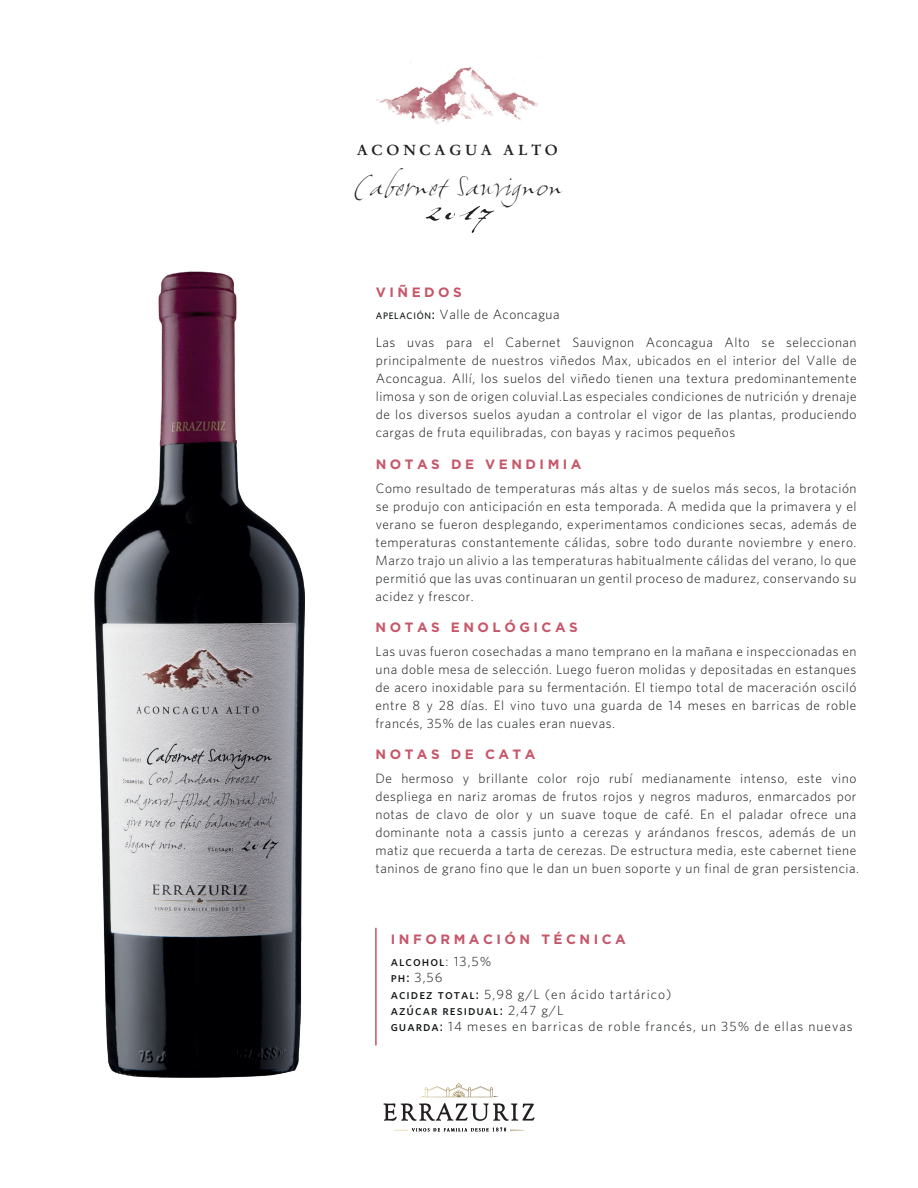
<style>
.page{position:relative;width:918px;height:1188px;background:#fff}
.page>*{position:absolute;margin:0;border:0;box-sizing:border-box;transform-origin:0 0}
.t1{font:61.65px "Johann Sparkling ITC";color:#231f20;scale:1.08 1}
.t2{font:28.35px "Donaldson Hand TT";letter-spacing:.01em;color:#231f20}
.t3{font:700 14.55px "Stempel Garamond LT Std";letter-spacing:.25em;color:#231f20}
.t4{font:300 13.5px/18px "Whitney";letter-spacing:.04em;color:#111416;text-align:justify}
.t5{font:300 13.5px/16.2px "Whitney";letter-spacing:.075em;color:#111416}
.t6{font:700 13.5px "Gotham";letter-spacing:.26em;color:#c65668}
.t7{font:13.5px "Whitney Medium SC";letter-spacing:.075em;color:#111416}
.s1{font-family:"Whitney Medium SC";font-weight:400;font-size:9.45px}
.s2{font-family:"Whitney Medium SC";font-weight:400}
.s3{font-family:"Whitney";font-weight:300}
</style>
<div class="page">
<svg style="left:383px;top:1103px;width:152px;height:18px"></svg>
<svg style="left:394px;top:1128px;width:130px;height:3px"></svg>
<svg style="left:420px;top:1083px;width:79px;height:14px"></svg>
<hr style="left:375px;top:928px;width:2px;height:118px;background:#c65668">
<img style="left:95px;top:271px;width:210px;height:807px">
<img style="left:376px;top:61px;width:163px;height:64px">
<p class="t3" style="left:357px;top:141px;width:202px">ACONCAGUA ALTO</p>
<h2 class="t2" style="left:354px;top:169px;width:209px">Cabernet Sauvignon</h2>
<h1 class="t1" style="left:424px;top:161px;width:67px">2017</h1>
<p class="t6" style="left:376px;top:284px;width:88px">VIÑEDOS</p>
<p class="t4" style="left:376px;top:300px;width:482px;line-height:28.5px"><span class="s1">APELACIÓN</span><span class="s2">:</span> Valle de Aconcagua<br>Las uvas para el Cabernet Sauvignon Aconcagua Alto se seleccionan</p>
<p class="t4" style="left:376px;top:351px;width:482px">principalmente de nuestros viñedos Max, ubicados en el interior del Valle de Aconcagua. Allí, los suelos del viñedo tienen una textura predominantemente limosa y son de origen coluvial.Las especiales condiciones de nutrición y drenaje de los diversos suelos ayudan a controlar el vigor de las plantas, produciendo cargas de fruta equilibradas, con bayas y racimos pequeños</p>
<p class="t6" style="left:376px;top:456px;width:207px">NOTAS DE VENDIMIA</p>
<p class="t4" style="left:376px;top:479px;width:482px">Como resultado de temperaturas más altas y de suelos más secos, la brotación se produjo con anticipación en esta temporada. A medida que la primavera y el verano se fueron desplegando, experimentamos condiciones secas, además de temperaturas constantemente cálidas, sobre todo durante noviembre y enero.<br>Marzo trajo un alivio a las temperaturas habitualmente cálidas del verano, lo que permitió que las uvas continuaran un gentil proceso de madurez, conservando su acidez y frescor.</p>
<p class="t6" style="left:376px;top:619px;width:204px">NOTAS ENOLÓGICAS</p>
<p class="t4" style="left:376px;top:642px;width:482px">Las uvas fueron cosechadas a mano temprano en la mañana e inspeccionadas en una doble mesa de selección. Luego fueron molidas y depositadas en estanques de acero inoxidable para su fermentación. El tiempo total de maceración osciló entre 8 y 28 días. El vino tuvo una guarda de 14 meses en barricas de roble francés, 35% de las cuales eran nuevas.</p>
<p class="t6" style="left:376px;top:746px;width:162px">NOTAS DE CATA</p>
<p class="t4" style="left:375px;top:769px;width:485px;text-align:left">De hermoso y brillante color rojo rubí medianamente intenso, este vino despliega en nariz aromas de frutos rojos y negros maduros, enmarcados por notas de clavo de olor y un suave toque de café. En el paladar ofrece una dominante nota a cassis junto a cerezas y arándanos frescos, además de un matiz que recuerda a tarta de cerezas. De estructura media, este cabernet tiene taninos de grano fino que le dan un buen soporte y un final de gran persistencia.</p>
<p class="t6" style="left:391px;top:931px;width:237px">INFORMACIÓN TÉCNICA</p>
<p class="t7" style="left:391px;top:953px;width:102px">alcohol<span class="s3">: 13,5%</span></p>
<p class="t5" style="left:391px;top:969px;width:282px"><span class="s2">ph:</span> 3,56<br><span class="s2">acidez total:</span> 5,98 g/L (en ácido tartárico)</p>
<p class="t7" style="left:391px;top:1002px;width:174px">azúcar residual: <span class="s3">2,47 g/L</span></p>
<p class="t5" style="left:391px;top:1018px;width:463px"><span class="s2">guarda:</span> 14 meses en barricas de roble francés, un 35% de ellas nuevas</p>
</div>
